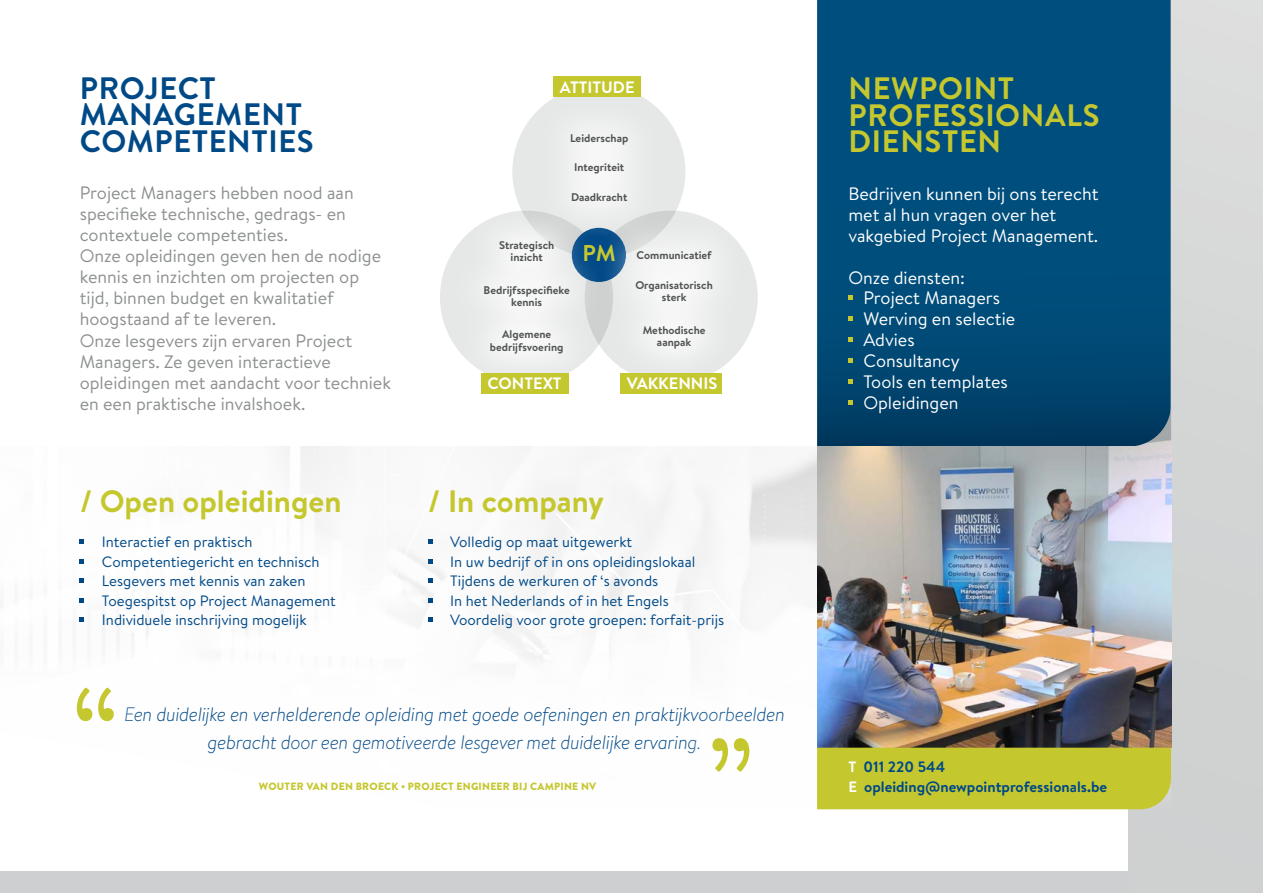
<style>
.page{position:relative;width:1263px;height:893px;background:#fff}
.page>*{position:absolute;margin:0;border:0;box-sizing:border-box;transform-origin:0 0}
.t1{font:118.95px "Brandon Text";color:#c5c72e}
.t2{font:700 30.9px/26.7px "Brandon Text";letter-spacing:.02em;color:#004987}
.t3{font:700 30.9px/26.7px "Brandon Text";letter-spacing:.02em;color:#c5c72e}
.t4{font:700 30.9px "Brandon Text";color:#c5c72e}
.t5{font:700 22.95px "Brandon Text";color:#c5c72e}
.t6{font:italic 300 19.5px/28px "Brandon Text";letter-spacing:-.02em;color:#004987;text-align:center}
.t7{font:18px/21px "Brandon Text";color:#8d9091}
.t8{font:18px/21px "Brandon Text";color:#fff}
.t9{font:700 16.5px "Brandon Text";color:#fff}
.t10{font:15px/19.5px "Brandon Text";color:#004987}
.t11{font:700 15px "Brandon Text";color:#004987}
.t12{font:700 11.1px/12.3px "Brandon Text";color:#505253;text-align:center}
.t13{font:900 10.5px "Brandon Text";letter-spacing:.02em;color:#c5c72e}
.s1{color:#fff}
</style>
<div class="page">
<div style="left:1129px;top:0;width:134px;height:893px;background:#d3d5d5"></div>
<img style="left:79px;top:446px;width:738px;height:189px">
<svg style="left:817px;top:0;width:354px;height:446px;background:#004b78"></svg>
<svg style="left:848px;top:296px;width:5px;height:4px"></svg>
<svg style="left:848px;top:317px;width:5px;height:4px"></svg>
<svg style="left:848px;top:338px;width:5px;height:4px"></svg>
<svg style="left:848px;top:359px;width:5px;height:4px"></svg>
<svg style="left:848px;top:380px;width:5px;height:4px"></svg>
<svg style="left:848px;top:401px;width:5px;height:4px"></svg>
<svg style="left:80px;top:540px;width:4px;height:4px"></svg>
<svg style="left:80px;top:559px;width:4px;height:5px"></svg>
<svg style="left:80px;top:579px;width:4px;height:4px"></svg>
<svg style="left:80px;top:598px;width:4px;height:5px"></svg>
<svg style="left:80px;top:618px;width:4px;height:4px"></svg>
<svg style="left:428px;top:540px;width:4px;height:4px"></svg>
<svg style="left:428px;top:559px;width:4px;height:5px"></svg>
<svg style="left:428px;top:579px;width:4px;height:4px"></svg>
<svg style="left:428px;top:598px;width:4px;height:5px"></svg>
<svg style="left:428px;top:618px;width:4px;height:4px"></svg>
<img style="left:817px;top:446px;width:354px;height:302px">
<div style="left:817px;top:748px;width:354px;height:61px;background:#c5c72e"></div>
<img style="left:1129px;top:404px;width:42px;height:66px">
<div style="left:512px;top:85px;width:173px;height:173px;background:#e6e7e7;border-radius:50%"></div>
<svg style="left:447px;top:206px;width:152px;height:167px;fill:#eeefef"></svg>
<svg style="left:534px;top:97px;width:130px;height:142px"></svg>
<svg style="left:599px;top:214px;width:150px;height:159px;fill:#ebecec"></svg>
<div style="left:481px;top:373px;width:88px;height:20px;background:#c5c72e"></div>
<div style="left:620px;top:373px;width:102px;height:20px;background:#c5c72e"></div>
<div style="left:553px;top:77px;width:88px;height:20px;background:#c5c72e"></div>
<div style="left:0;top:872px;width:1129px;height:21px;background:#cecfd0"></div>
<h2 class="t2" style="left:80px;top:74px;width:235px">PROJECT<br>MANAGEMENT<br>COMPETENTIES</h2>
<h2 class="t3" style="left:848px;top:74px;width:252px">NEWPOINT<br>PROFESSIONALS<br>DIENSTEN</h2>
<p class="t9" style="left:560px;top:75px;width:76px">ATTITUDE</p>
<p class="t12" style="left:570px;top:131px;width:60px">Leiderschap</p>
<p class="t12" style="left:574px;top:161px;width:52px">Integriteit</p>
<p class="t12" style="left:571px;top:191px;width:58px">Daadkracht</p>
<p class="t7" style="left:80px;top:182px;width:313px">Project Managers hebben nood aan specifieke technische, gedrags- en contextuele competenties.<br>Onze opleidingen geven hen de nodige kennis en inzichten om projecten op tijd, binnen budget en kwalitatief hoogstaand af te leveren.<br>Onze lesgevers zijn ervaren Project Managers. Ze geven interactieve opleidingen met aandacht voor techniek en een praktische invalshoek.</p>
<p class="t8" style="left:848px;top:182px;width:252px">Bedrijven kunnen bij ons terecht met al hun vragen over het vakgebied Project Management.</p>
<p class="t12" style="left:499px;top:239px;width:57px">Strategisch inzicht</p>
<p class="t12" style="left:484px;top:283px;width:88px">Bedrijfsspecifieke kennis</p>
<p class="t12" style="left:490px;top:328px;width:75px">Algemene bedrijfsvoering</p>
<p class="t5" style="left:582px;top:237px;width:35px">PM</p>
<p class="t12" style="left:637px;top:249px;width:76px">Communicatief</p>
<p class="t12" style="left:635px;top:279px;width:79px">Organisatorisch sterk</p>
<p class="t12" style="left:643px;top:323px;width:64px">Methodische aanpak</p>
<p class="t8" style="left:863px;top:266px;width:153px;text-indent:-15px">Onze diensten:<br>Project Managers<br>Werving en selectie<br>Advies<br>Consultancy<br>Tools en templates<br>Opleidingen</p>
<p class="t9" style="left:487px;top:372px;width:76px">CONTEXT</p>
<p class="t9" style="left:627px;top:372px;width:92px">VAKKENNIS</p>
<h2 class="t4" style="left:80px;top:480px;width:263px">/ Open opleidingen</h2>
<h2 class="t4" style="left:428px;top:480px;width:178px">/ In company</h2>
<p class="t10" style="left:102px;top:532px;width:235px">Interactief en praktisch<br>Competentiegericht en technisch<br>Lesgevers met kennis van zaken<br>Toegespitst op Project Management<br>Individuele inschrijving mogelijk</p>
<p class="t10" style="left:450px;top:532px;width:275px">Volledig op maat uitgewerkt<br>In uw bedrijf of in ons opleidingslokaal Tijdens de werkuren of ‘s avonds<br>In het Nederlands of in het Engels Voordelig voor grote groepen: forfait-prijs</p>
<h1 class="t1" style="left:71px;top:649px;width:51px">“</h1>
<p class="t6" style="left:124px;top:699px;width:662px">Een duidelijke en verhelderende opleiding met goede oefeningen en praktijkvoorbeelden gebracht door een gemotiveerde lesgever met duidelijke ervaring.</p>
<p class="t13" style="left:259px;top:779px;width:339px">WOUTER VAN DEN BROECK • PROJECT ENGINEER BIJ CAMPINE NV</p>
<h1 class="t1" style="left:756px;top:810px;width:51px;rotate:-180deg">“</h1>
<p class="t11" style="left:848px;top:756px;width:98px"><span class="s1">T</span> 011 220 544</p>
<p class="t11" style="left:848px;top:776px;width:260px"><span class="s1">E</span> opleiding@newpointprofessionals.be</p>
</div>
